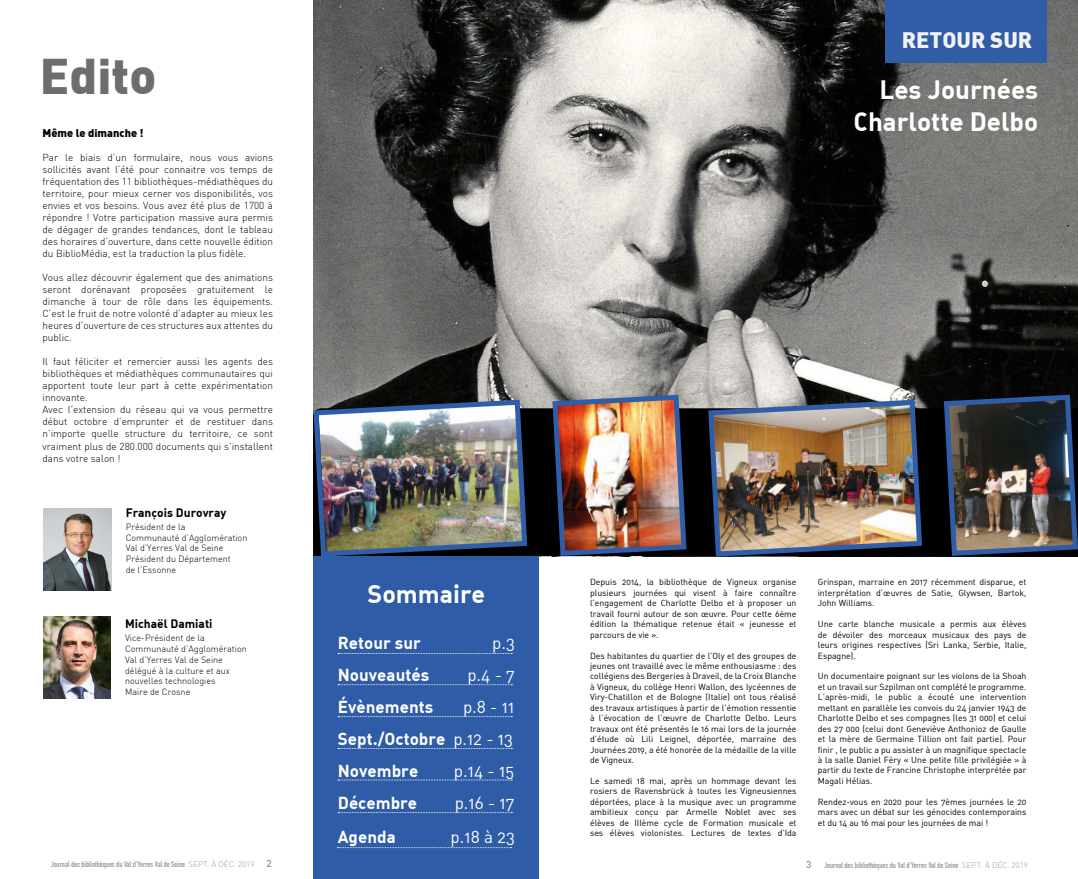
<style>
.page{position:relative;width:1078px;height:879px;background:#fff}
.page>*{position:absolute;margin:0;border:0;box-sizing:border-box;transform-origin:0 0}
.t1{font:900 49px "DIN";color:#6d6d6c}
.t2{font:700 26px/31.2px "DIN Alternate";color:#fff;text-align:right}
.t3{font:700 25px "DIN Alternate";color:#fff}
.t4{font:900 22px "DIN";color:#f2f2f2}
.t5{font:700 17px/32px "DIN Alternate";color:#fff;text-align:justify}
.t6{font:17px "DIN Alternate";color:#fff}
.t7{font:700 12px "DIN Alternate";color:#000}
.t8{font:900 11px "DIN";color:#000}
.t9{font:300 10px/12px "DIN";color:#000;text-align:justify}
.t10{font:500 10px "DIN";color:#989191}
.t11{font:300 9px/10.8px "DIN";color:#000}
.t12{font:8.7px/10.4px "DIN Alternate";color:#000;text-align:justify}
.t13{font:700 8px "DIN Condensed";color:#9d9d9c}
.s1{font-weight:400}
.s2{font-family:"DIN";font-weight:300}
.s3{font-family:"DIN";font-weight:500;font-size:10px;color:#989191}
</style>
<div class="page">
<img style="left:313px;top:0;width:764px;height:408px">
<div style="left:313px;top:556px;width:226px;height:323px;background:#2f5ca6"></div>
<svg style="left:338px;top:653px;width:174px;height:1px"></svg>
<svg style="left:338px;top:748px;width:174px;height:1px"></svg>
<svg style="left:338px;top:684px;width:174px;height:1px"></svg>
<svg style="left:338px;top:780px;width:174px;height:1px"></svg>
<svg style="left:337px;top:847px;width:174px;height:1px"></svg>
<svg style="left:338px;top:716px;width:174px;height:1px"></svg>
<svg style="left:338px;top:812px;width:174px;height:1px"></svg>
<div style="left:530px;top:408px;width:411px;height:148px;background:#000"></div>
<img style="left:549px;top:392px;width:140px;height:165px">
<img style="left:941px;top:392px;width:136px;height:165px">
<img style="left:313px;top:397px;width:217px;height:159px">
<img style="left:705px;top:397px;width:219px;height:160px">
<div style="left:885px;top:0;width:161px;height:63px;background:#315da7"></div>
<img style="left:43px;top:616px;width:68px;height:82px">
<img style="left:43px;top:508px;width:68px;height:82px">
<h1 class="t1" style="left:40px;top:43px;width:118px">Edito</h1>
<p class="t8" style="left:43px;top:126px;width:103px">Même le dimanche !</p>
<p class="t9" style="left:43px;top:152px;width:232px">Par le biais d’un formulaire, nous vous avions sollicités avant l’été pour connaitre vos temps de fréquentation des 11 bibliothèques-médiathèques du territoire, pour mieux cerner vos disponibilités, vos envies et vos besoins. Vous avez été plus de 1700 à répondre ! Votre participation massive aura permis de dégager de grandes tendances, dont le tableau des horaires d’ouverture, dans cette nouvelle édition du BiblioMédia, est la traduction la plus fidèle.</p>
<p class="t9" style="left:43px;top:272px;width:232px">Vous allez découvrir également que des animations seront dorénavant proposées gratuitement le dimanche à tour de rôle dans les équipements.<br>C’est le fruit de notre volonté d’adapter au mieux les heures d’ouverture de ces structures aux attentes du public.</p>
<p class="t9" style="left:43px;top:356px;width:232px;text-align:left">Il faut féliciter et remercier aussi les agents des bibliothèques et médiathèques communautaires qui apportent toute leur part à cette expérimentation innovante.<br>Avec l’extension du réseau qui va vous permettre début octobre d’emprunter et de restituer dans n’importe quelle structure du territoire, ce sont vraiment plus de 280.000 documents qui s’installent dans votre salon !</p>
<h3 class="t7" style="left:126px;top:504px;width:102px">François Durovray</h3>
<p class="t11" style="left:126px;top:521px;width:123px">Président de la<br>Communauté d’Agglomération<br>Val d’Yerres Val de Seine<br>Président du Département<br>de l’Essonne</p>
<h3 class="t7" style="left:125px;top:616px;width:89px">Michaël Damiati</h3>
<p class="t11" style="left:125px;top:632px;width:123px">Vice-Président de la<br>Communauté d’Agglomération<br>Val d’Yerres Val de Seine délégué à la culture et aux nouvelles technologies<br>Maire de Crosne</p>
<h3 class="t3" style="left:367px;top:578px;width:119px">Sommaire</h3>
<h3 class="t5" style="left:338px;top:626px;width:85px">Retour sur</h3>
<h3 class="t6" style="left:492px;top:632px;width:24px">p.3</h3>
<h3 class="t5" style="left:338px;top:658px;width:93px">Nouveautés</h3>
<h3 class="t6" style="left:467px;top:664px;width:49px">p.4 - 7</h3>
<h3 class="t5" style="left:338px;top:690px;width:97px">Évènements</h3>
<h3 class="t5" style="left:338px;top:690px;width:178px;text-indent:125px"><span class="s1">p.8 - 11<br></span>Sept./Octobre <span class="s1">p.12 - 13<br></span>Novembre</h3>
<h3 class="t6" style="left:454px;top:760px;width:62px">p.14 - 15</h3>
<h3 class="t5" style="left:338px;top:786px;width:81px">Décembre</h3>
<h3 class="t6" style="left:454px;top:792px;width:61px">p.16 - 17</h3>
<h3 class="t5" style="left:338px;top:820px;width:59px">Agenda</h3>
<h3 class="t6" style="left:450px;top:826px;width:66px">p.18 à 23</h3>
<h3 class="t4" style="left:901px;top:26px;width:132px">RETOUR SUR</h3>
<h2 class="t2" style="left:853px;top:73px;width:186px">Les Journées<br>Charlotte Delbo</h2>
<p class="t12" style="left:590px;top:577px;width:208px">Depuis 2014, la bibliothèque de Vigneux organise plusieurs journées qui visent à faire connaître l’engagement de Charlotte Delbo et à proposer un travail fourni autour de son œuvre. Pour cette 6ème édition la thématique retenue était « jeunesse et parcours de vie ».</p>
<p class="t12" style="left:590px;top:650px;width:208px">Des habitantes du quartier de l’Oly et des groupes de jeunes ont travaillé avec le même enthousiasme : des collégiens des Bergeries à Draveil, de la Croix Blanche à Vigneux, du collège Henri Wallon, des lycéennes de Viry-Chatillon et de Bologne (Italie) ont tous réalisé des travaux artistiques à partir de l’émotion ressentie à l’évocation de l’œuvre de Charlotte Delbo. Leurs travaux ont été présentés le 16 mai lors de la journée d’étude où Lili Leignel, déportée, marraine des Journées 2019, a été honorée de la médaille de la ville de Vigneux.</p>
<p class="t12" style="left:590px;top:775px;width:208px">Le samedi 18 mai, après un hommage devant les rosiers de Ravensbrück à toutes les Vigneusiennes déportées, place à la musique avec un programme ambitieux conçu par Armelle Noblet avec ses élèves de IIIème cycle de Formation musicale et ses élèves violonistes. Lectures de textes d’Ida</p>
<p class="t12" style="left:817px;top:577px;width:210px">Grinspan, marraine en 2017 récemment disparue, et interprétation d’œuvres de Satie, Glywsen, Bartok, John Williams.</p>
<p class="t12" style="left:817px;top:619px;width:210px">Une carte blanche musicale a permis aux élèves de dévoiler des morceaux musicaux des pays de leurs origines respectives (Sri Lanka, Serbie, Italie, Espagne).</p>
<p class="t12" style="left:817px;top:671px;width:210px">Un documentaire poignant sur les violons de la Shoah et un travail sur Szpilman ont complété le programme.<br>L’après-midi, le public a écouté une intervention mettant en parallèle les convois du 24 janvier 1943 de Charlotte Delbo et ses compagnes (les 31 000) et celui des 27 000 (celui dont Geneviève Anthonioz de Gaulle et la mère de Germaine Tillion ont fait partie). Pour finir , le public a pu assister à un magnifique spectacle à la salle Daniel Féry « Une petite fille privilégiée » à partir du texte de Francine Christophe interprétée par Magali Hélias.</p>
<p class="t12" style="left:817px;top:796px;width:210px">Rendez-vous en 2020 pour les 7èmes journées le 20 mars avec un débat sur les génocides contemporains et du 14 au 16 mai pour les journées de mai !</p>
<p class="t13" style="left:51px;top:860px;width:222px">Journal des bibliothèques du Val d’Yerres Val de Seine <span class="s2">SEPT. À DÉC. 2019</span> <span class="s3">2</span></p>
<p class="t10" style="left:806px;top:857px;width:7px">3</p>
<p class="t13" style="left:824px;top:860px;width:205px">Journal des bibliothèques du Val d’Yerres Val de Seine <span class="s2">SEPT. À DÉC. 2019</span></p>
</div>
